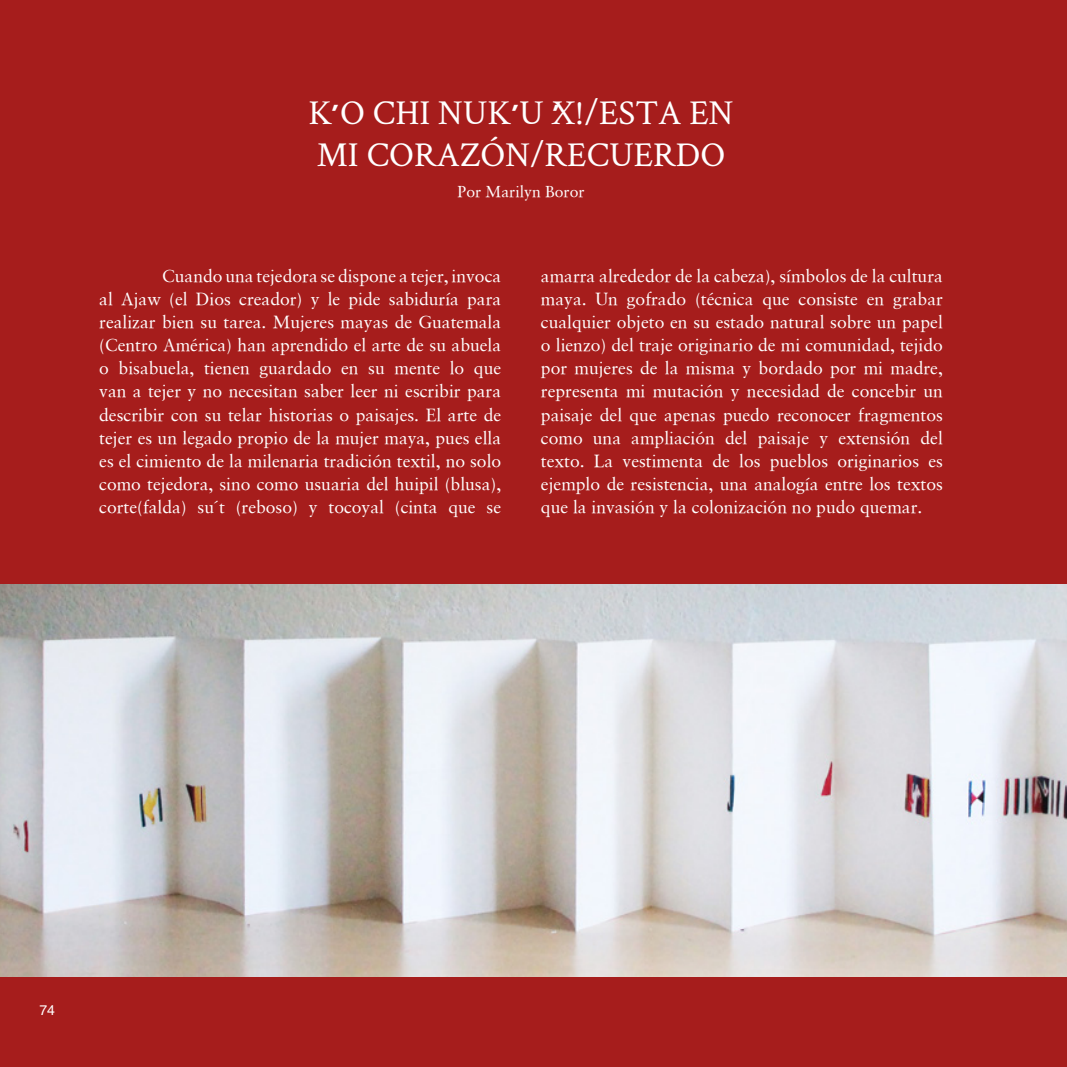
<style>
.page{position:relative;width:1067px;height:1067px;background:#fff}
.page>*{position:absolute;margin:0;border:0;box-sizing:border-box;transform-origin:0 0}
.t1{font:35px/42px "Crimson Text";color:#fff}
.t2{font:700 35px "Corbel";color:#fff}
.t3{font:17.5px/23.1px "Sabon Roman";color:#fff;text-align:justify}
.t4{font:15.75px "Sabon Roman";color:#fff}
.t5{font:14px "Helvetica";color:#fff}
</style>
<div class="page">
<div style="left:0;top:0;width:1066px;height:1067px;background:#a61d1c"></div>
<img style="left:0;top:584px;width:1067px;height:392px">
<h1 class="t1" style="left:308px;top:90px;width:426px">K O CHI NUK U X!/ESTA EN<br>MI CORAZÓN/RECUERDO</h1>
<p class="t4" style="left:457px;top:182px;width:128px">Por Marilyn Boror</p>
<h1 class="t2" style="left:342px;top:96px;width:15px">́</h1>
<h1 class="t2" style="left:522px;top:96px;width:56px">́ ́</h1>
<p class="t3" style="left:99px;top:264px;width:403px;text-indent:63px">Cuando una tejedora se dispone a tejer, invoca al Ajaw (el Dios creador) y le pide sabiduría para realizar bien su tarea. Mujeres mayas de Guatemala (Centro América) han aprendido el arte de su abuela o bisabuela, tienen guardado en su mente lo que van a tejer y no necesitan saber leer ni escribir para describir con su telar historias o paisajes. El arte de tejer es un legado propio de la mujer maya, pues ella es el cimiento de la milenaria tradición textil, no solo como tejedora, sino como usuaria del huipil (blusa), corte(falda) su´t (reboso) y tocoyal (cinta que se</p>
<p class="t3" style="left:541px;top:264px;width:403px">amarra alrededor de la cabeza), símbolos de la cultura maya. Un gofrado (técnica que consiste en grabar cualquier objeto en su estado natural sobre un papel o lienzo) del traje originario de mi comunidad, tejido por mujeres de la misma y bordado por mi madre, representa mi mutación y necesidad de concebir un paisaje del que apenas puedo reconocer fragmentos como una ampliación del paisaje y extensión del texto. La vestimenta de los pueblos originarios es ejemplo de resistencia, una analogía entre los textos que la invasión y la colonización no pudo quemar.</p>
<p class="t5" style="left:39px;top:1001px;width:17px">74</p>
</div>
